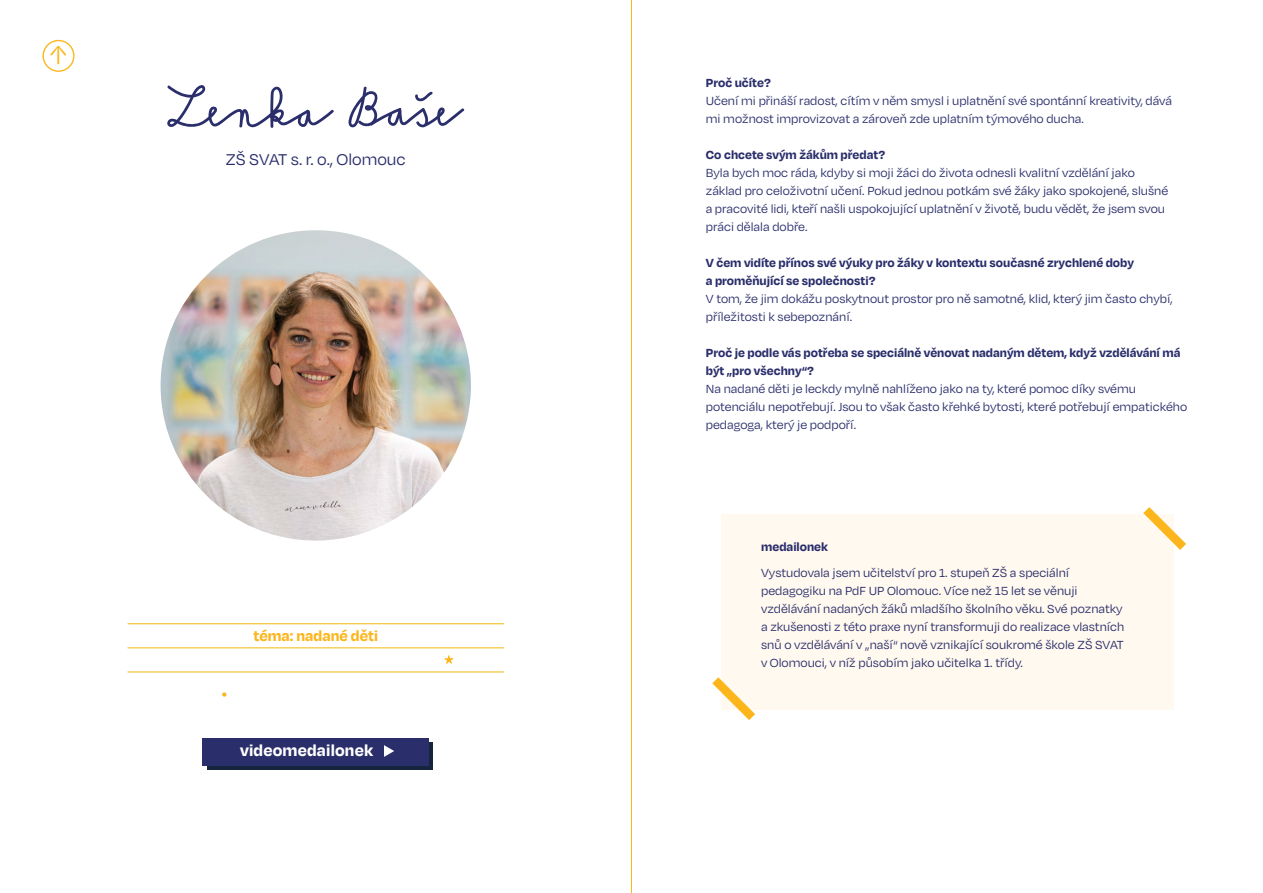
<style>
.page{position:relative;width:1263px;height:893px;background:#fff}
.page>*{position:absolute;margin:0;border:0;box-sizing:border-box;transform-origin:0 0}
.t1{font:26.7px "Degular";color:#fcb51b}
.t2{font:18px "Degular";color:#2a2e6b}
.t3{font:700 18px "Degular";letter-spacing:.01em;color:#fff}
.t4{font:700 16.5px "Degular";color:#fcb51b}
.t5{font:13.5px/18px "Degular";color:#2a2e6b}
.t6{font:700 13.5px/18px "Degular";color:#2a2e6b}
</style>
<div class="page">
<div style="left:207px;top:742px;width:225px;height:28px;background:linear-gradient(to right,#17243d,#17243d)"></div>
<div style="left:203px;top:738px;width:226px;height:27px;background:#2a2e6b"></div>
<svg style="left:384px;top:745px;width:10px;height:12px"></svg>
<div style="left:721px;top:515px;width:453px;height:195px;background:#fff9ef"></div>
<svg style="left:1143px;top:507px;width:43px;height:43px"></svg>
<svg style="left:712px;top:677px;width:43px;height:43px"></svg>
<img style="left:161px;top:230px;width:310px;height:311px;border-radius:155px">
<svg style="left:167px;top:85px;width:167px;height:43px"></svg>
<svg style="left:348px;top:86px;width:117px;height:42px"></svg>
<svg style="left:444px;top:655px;width:9px;height:9px"></svg>
<svg style="left:222px;top:692px;width:4px;height:5px"></svg>
<hr style="left:128px;top:648px;width:376px;height:1px;background:#f2b80d">
<hr style="left:128px;top:672px;width:376px;height:1px;background:#f2b80d">
<hr style="left:128px;top:623px;width:376px;height:1px;background:#f2b80d">
<hr style="left:631px;top:0;width:1px;height:893px;background:#fcb51b">
<div style="left:43px;top:40px;width:31px;height:32px;border:1px solid #fcb51b;border-radius:50%"></div>
<h1 class="t1" style="left:49px;top:39px;width:20px">↑</h1>
<h2 class="t2" style="left:226px;top:149px;width:181px">ZŠ SVAT s. r. o., Olomouc</h2>
<p class="t4" style="left:253px;top:626px;width:126px">téma: nadané děti</p>
<h2 class="t3" style="left:240px;top:739px;width:135px">videomedailonek</h2>
<p class="t6" style="left:706px;top:73px;width:66px">Proč učíte?</p>
<p class="t5" style="left:706px;top:91px;width:468px">Učení mi přináší radost, cítím v něm smysl i uplatnění své spontánní kreativity, dává mi možnost improvizovat a zároveň zde uplatním týmového ducha.</p>
<p class="t6" style="left:706px;top:145px;width:181px">Co chcete svým žákům předat?</p>
<p class="t5" style="left:706px;top:163px;width:464px">Byla bych moc ráda, kdyby si moji žáci do života odnesli kvalitní vzdělání jako základ pro celoživotní učení. Pokud jednou potkám své žáky jako spokojené, slušné a pracovité lidi, kteří našli uspokojující uplatnění v životě, budu vědět, že jsem svou práci dělala dobře.</p>
<p class="t6" style="left:706px;top:253px;width:430px">V čem vidíte přínos své výuky pro žáky v kontextu současné zrychlené doby a proměňující se společnosti?</p>
<p class="t5" style="left:706px;top:289px;width:468px">V tom, že jim dokážu poskytnout prostor pro ně samotné, klid, který jim často chybí, příležitosti k sebepoznání.</p>
<p class="t6" style="left:706px;top:343px;width:476px">Proč je podle vás potřeba se speciálně věnovat nadaným dětem, když vzdělávání má být „pro všechny“?</p>
<p class="t5" style="left:706px;top:379px;width:483px">Na nadané děti je leckdy mylně nahlíženo jako na ty, které pomoc díky svému potenciálu nepotřebují. Jsou to však často křehké bytosti, které potřebují empatického pedagoga, který je podpoří.</p>
<p class="t6" style="left:761px;top:537px;width:68px">medailonek</p>
<p class="t5" style="left:761px;top:563px;width:365px">Vystudovala jsem učitelství pro 1. stupeň ZŠ a speciální pedagogiku na PdF UP Olomouc. Více než 15 let se věnuji vzdělávání nadaných žáků mladšího školního věku. Své poznatky a zkušenosti z této praxe nyní transformuji do realizace vlastních snů o vzdělávání v „naší“ nově vznikající soukromé škole ZŠ SVAT v Olomouci, v níž působím jako učitelka 1. třídy.</p>
</div>
